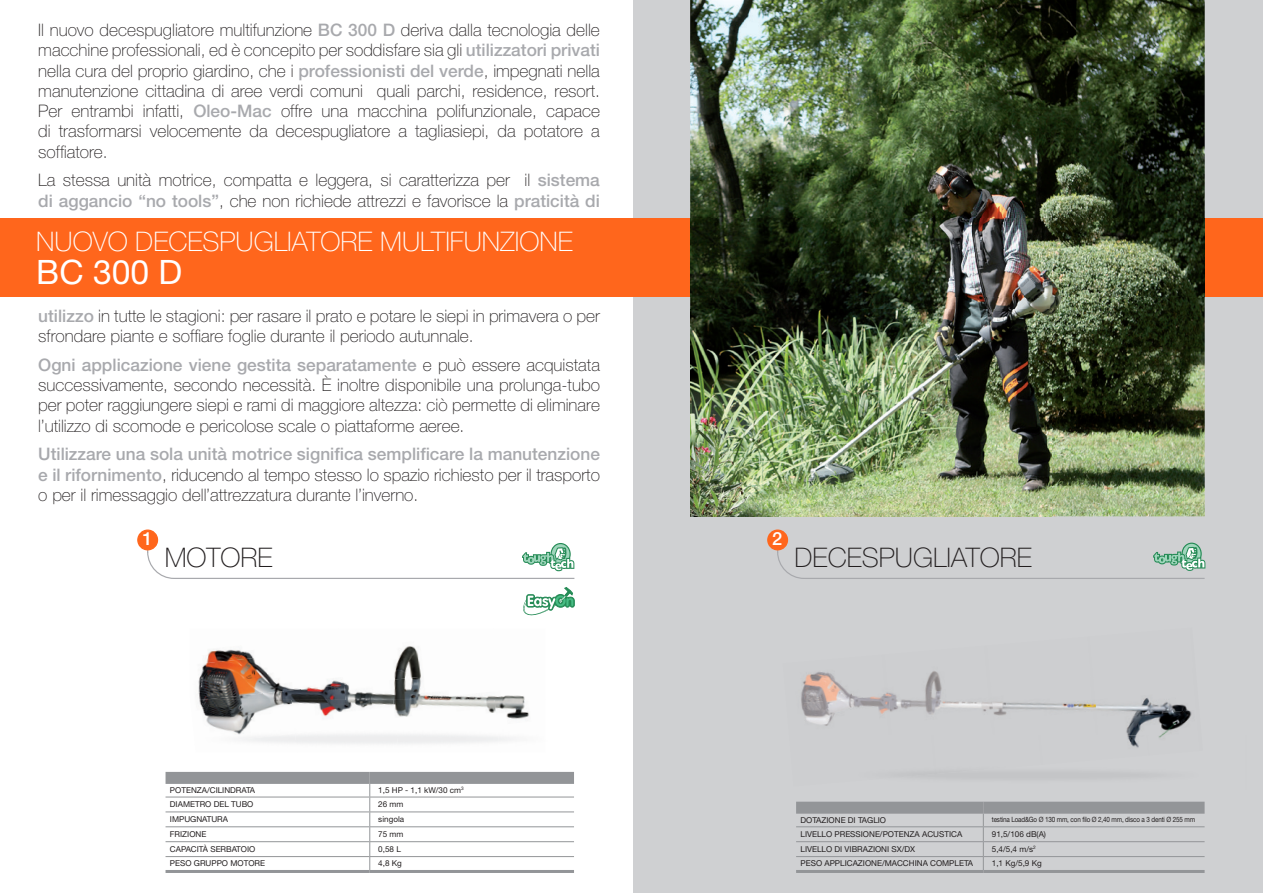
<style>
.page{position:relative;width:1263px;height:893px;background:#fff}
.page>*{position:absolute;margin:0;border:0;box-sizing:border-box;transform-origin:0 0}
.t1{font:33.6px "Helvetica Neue LT Std";color:#fff}
.t2{font:100 27px "Helvetica Neue LT Std";color:#fff}
.t3{font:100 27px "Helvetica Neue LT Std";color:#231f20}
.t4{font:500 18.15px "Helvetica Neue LT Std";color:#fff}
.t5{font:100 17.25px/20.2px "Helvetica Neue LT Std";color:#231f20;text-align:justify}
.t6{font:8.1px "Helvetica Neue LT Std";color:#231f20}
.t7{font:7.2px "Helvetica Neue LT Std";letter-spacing:-.02em;color:#231f20;scale:.87 1}
.s1{font-weight:500;color:#a8a9ad}
</style>
<div class="page">
<div style="left:633px;top:0;width:629px;height:893px;background:#cfd0d2"></div>
<div style="left:767px;top:530px;width:20px;height:20px;background:#ff661c;border-radius:50%"></div>
<div style="left:767px;top:529px;width:21px;height:21px;border:1px solid #ff661c;border-radius:50%"></div>
<div style="left:138px;top:530px;width:19px;height:20px;background:#ff661c;border-radius:50%"></div>
<div style="left:137px;top:529px;width:21px;height:21px;border:1px solid #ff661c;border-radius:50%"></div>
<div style="left:0;top:218px;width:1262px;height:79px;background:#ff661c"></div>
<hr style="left:165px;top:796px;width:205px;height:1px;background:#939598">
<hr style="left:370px;top:796px;width:204px;height:1px;background:#939598">
<hr style="left:165px;top:811px;width:205px;height:1px;background:#939598">
<hr style="left:370px;top:811px;width:204px;height:1px;background:#939598">
<hr style="left:165px;top:826px;width:205px;height:1px;background:#939598">
<hr style="left:370px;top:826px;width:204px;height:1px;background:#939598">
<hr style="left:165px;top:841px;width:205px;height:1px;background:#939598">
<hr style="left:370px;top:841px;width:204px;height:1px;background:#939598">
<hr style="left:165px;top:856px;width:205px;height:1px;background:#939598">
<hr style="left:370px;top:856px;width:204px;height:1px;background:#939598">
<svg style="left:369px;top:784px;width:1px;height:86px"></svg>
<div style="left:165px;top:772px;width:205px;height:12px;background:#939598"></div>
<div style="left:370px;top:772px;width:204px;height:12px;background:#939598"></div>
<hr style="left:165px;top:870px;width:205px;height:3px;background:#939598">
<hr style="left:370px;top:870px;width:204px;height:3px;background:#939598">
<div style="left:796px;top:801px;width:187px;height:12px;background:#939598"></div>
<div style="left:983px;top:801px;width:221px;height:12px;background:#939598"></div>
<hr style="left:796px;top:826px;width:187px;height:1px;background:#939598">
<hr style="left:983px;top:826px;width:221px;height:1px;background:#939598">
<hr style="left:796px;top:841px;width:187px;height:1px;background:#939598">
<hr style="left:983px;top:841px;width:221px;height:1px;background:#939598">
<hr style="left:796px;top:856px;width:187px;height:1px;background:#939598">
<hr style="left:983px;top:856px;width:221px;height:1px;background:#939598">
<hr style="left:796px;top:870px;width:187px;height:3px;background:#939598">
<hr style="left:983px;top:870px;width:221px;height:3px;background:#939598">
<svg style="left:776px;top:531px;width:429px;height:48px"></svg>
<svg style="left:146px;top:531px;width:429px;height:48px"></svg>
<svg style="left:523px;top:587px;width:51px;height:29px"></svg>
<img style="left:690px;top:0;width:514px;height:516px">
<img style="left:690px;top:218px;width:514px;height:79px">
<img style="left:801px;top:672px;width:83px;height:23px">
<img style="left:884px;top:671px;width:58px;height:24px">
<img style="left:801px;top:695px;width:87px;height:31px">
<img style="left:888px;top:686px;width:102px;height:29px">
<img style="left:990px;top:702px;width:103px;height:14px">
<img style="left:1093px;top:697px;width:94px;height:13px">
<img style="left:1096px;top:709px;width:96px;height:26px">
<img style="left:933px;top:767px;width:110px;height:7px">
<img style="left:1126px;top:735px;width:18px;height:14px">
<img style="left:501px;top:695px;width:24px;height:5px">
<img style="left:198px;top:649px;width:142px;height:51px">
<img style="left:340px;top:646px;width:80px;height:39px">
<img style="left:200px;top:685px;width:144px;height:15px">
<img style="left:344px;top:668px;width:157px;height:32px">
<img style="left:496px;top:700px;width:33px;height:41px">
<img style="left:199px;top:700px;width:92px;height:34px">
<img style="left:291px;top:700px;width:102px;height:17px">
<img style="left:393px;top:700px;width:103px;height:12px">
<img style="left:395px;top:712px;width:105px;height:35px">
<p class="t5" style="left:38px;top:20px;width:563px">Il nuovo decespugliatore multifunzione <span class="s1">BC 300 D</span> deriva dalla tecnologia delle macchine professionali, ed è concepito per soddisfare sia gli <span class="s1">utilizzatori privati </span>nella cura del proprio giardino, che i <span class="s1">professionisti del verde</span>, impegnati nella manutenzione cittadina di aree verdi comuni quali parchi, residence, resort.<br>Per entrambi infatti, <span class="s1">Oleo-Mac</span> offre una macchina polifunzionale, capace di trasformarsi velocemente da decespugliatore a tagliasiepi, da potatore a soffiatore.</p>
<p class="t5" style="left:38px;top:170px;width:563px">La stessa unità motrice, compatta e leggera, si caratterizza per il <span class="s1">sistema di aggancio “no tools”</span>, che non richiede attrezzi e favorisce la <span class="s1">praticità di</span></p>
<h2 class="t2" style="left:36px;top:226px;width:538px">NUOVO DECESPUGLIATORE MULTIFUNZIONE</h2>
<h1 class="t1" style="left:36px;top:252px;width:147px">BC 300 D</h1>
<p class="t5" style="left:38px;top:305px;width:563px"><span class="s1">utilizzo</span> in tutte le stagioni: per rasare il prato e potare le siepi in primavera o per sfrondare piante e soffiare foglie durante il periodo autunnale.</p>
<p class="t5" style="left:38px;top:354px;width:563px"><span class="s1">Ogni applicazione viene gestita separatamente</span> e può essere acquistata successivamente, secondo necessità. È inoltre disponibile una prolunga-tubo per poter raggiungere siepi e rami di maggiore altezza: ciò permette di eliminare l’utilizzo di scomode e pericolose scale o piattaforme aeree.</p>
<p class="t5" style="left:38px;top:444px;width:563px"><span class="s1">Utilizzare una sola unità motrice significa semplificare la manutenzione e il rifornimento</span>, riducendo al tempo stesso lo spazio richiesto per il trasporto o per il rimessaggio dell’attrezzatura durante l’inverno.</p>
<p class="t4" style="left:142px;top:528px;width:12px">1</p>
<p class="t4" style="left:772px;top:528px;width:12px">2</p>
<h2 class="t3" style="left:165px;top:542px;width:110px">MOTORE</h2>
<h2 class="t3" style="left:794px;top:542px;width:239px">DECESPUGLIATORE</h2>
<p class="t6" style="left:170px;top:785px;width:87px">POTENZA/CILINDRATA</p>
<p class="t6" style="left:378px;top:785px;width:87px">1,5 HP - 1,1 kW/30 cm<sup>3</sup></p>
<p class="t6" style="left:170px;top:799px;width:85px">DIAMETRO DEL TUBO</p>
<p class="t6" style="left:378px;top:799px;width:27px">26 mm</p>
<p class="t6" style="left:170px;top:814px;width:60px">IMPUGNATURA</p>
<p class="t6" style="left:378px;top:814px;width:27px">singola</p>
<p class="t6" style="left:170px;top:829px;width:38px">FRIZIONE</p>
<p class="t6" style="left:378px;top:829px;width:27px">75 mm</p>
<p class="t6" style="left:170px;top:844px;width:87px">CAPACITÀ SERBATOIO</p>
<p class="t6" style="left:378px;top:844px;width:24px">0,58 L</p>
<p class="t6" style="left:170px;top:858px;width:97px">PESO GRUPPO MOTORE</p>
<p class="t6" style="left:378px;top:858px;width:25px">4,8 Kg</p>
<p class="t6" style="left:800px;top:815px;width:87px">DOTAZIONE DI TAGLIO</p>
<p class="t7" style="left:991px;top:815px;width:235px">testina Load&amp;Go Ø 130 mm, con lo Ø 2,40 mm, disco a 3 denti Ø 255 mm</p>
<p class="t6" style="left:800px;top:829px;width:163px">LIVELLO PRESSIONE/POTENZA ACUSTICA</p>
<p class="t6" style="left:991px;top:829px;width:56px">91,5/106 dB(A)</p>
<p class="t6" style="left:800px;top:844px;width:116px">LIVELLO DI VIBRAZIONI SX/DX</p>
<p class="t6" style="left:991px;top:844px;width:45px">5,4/5,4 m/s<sup>2</sup></p>
<p class="t6" style="left:800px;top:858px;width:174px">PESO APPLICAZIONE/MACCHINA COMPLETA</p>
<p class="t6" style="left:991px;top:858px;width:51px">1,1 Kg/5,9 Kg</p>
</div>
